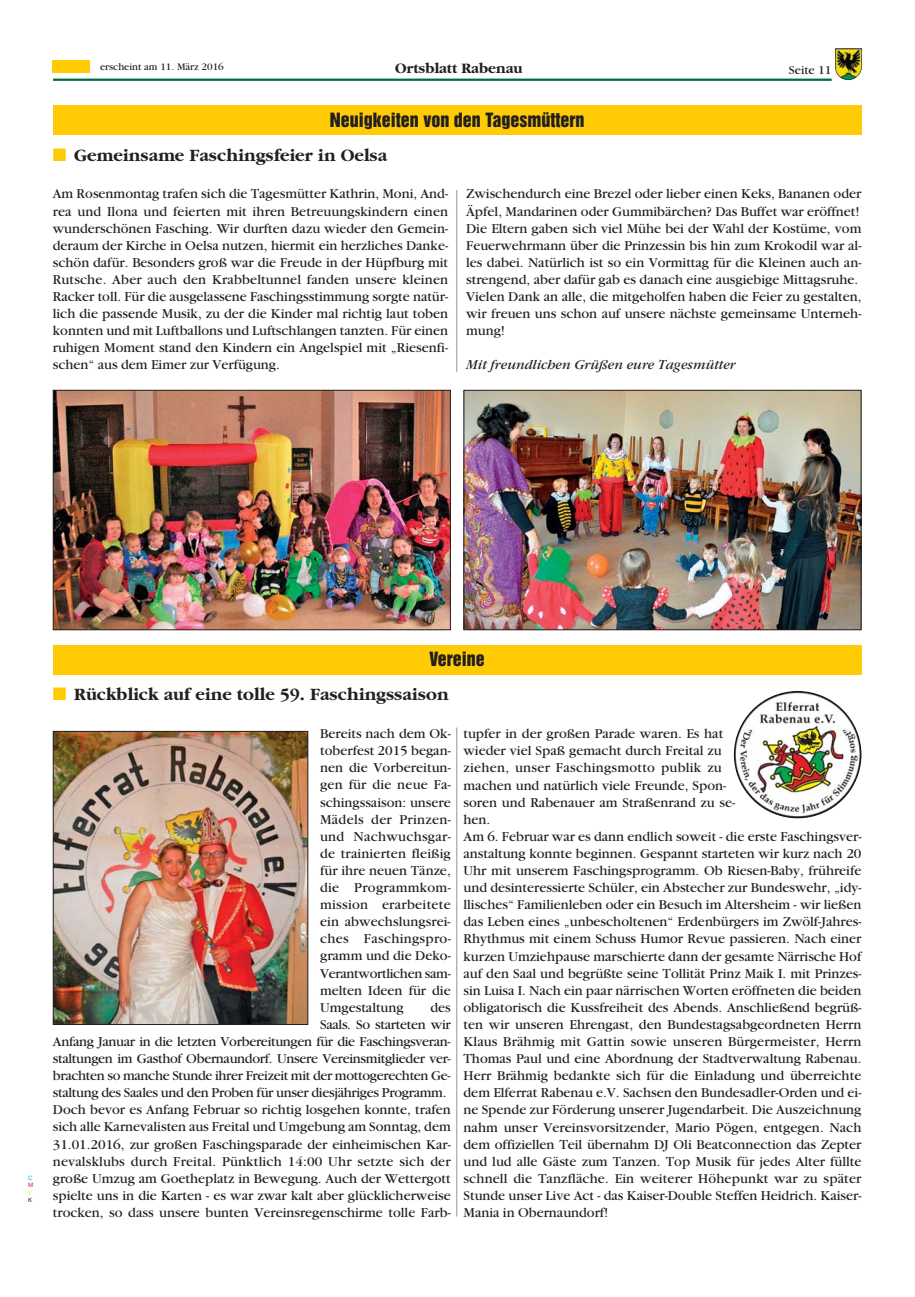
<style>
.page{position:relative;width:915px;height:1297px;background:#fff}
.page>*{position:absolute;margin:0;border:0;box-sizing:border-box;transform-origin:0 0}
.t1{font:700 18px "Garamond";color:#231f20}
.t2{font:18px "Helvetica Inserat";color:#231f20}
.t3{font:700 15px "Garamond";color:#231f20}
.t4{font:14.25px/17.1px "Garamond";color:#231f20;text-align:justify}
.t5{font:14.25px "Garamond";letter-spacing:-.02em;color:#231f20}
.t6{font:italic 14.25px "Garamond";color:#231f20}
.t7{font:12.75px "Garamond";color:#231f20}
.t8{font:10.5px "Garamond";color:#231f20}
.t9{font:6px "Helvetica Neue";color:#00adef}
.t10{font:6px "Helvetica Neue";color:#ec008c}
.t11{font:6px "Helvetica Neue";color:#fff200}
.t12{font:6px "Helvetica Neue";color:#231f20}
.s1{color:#ffcb04}
</style>
<div class="page">
<hr style="left:53px;top:79px;width:778px;height:2px;background:#006c38">
<div style="left:53px;top:60px;width:37px;height:13px;background:#ffcb04"></div>
<img style="left:835px;top:48px;width:26px;height:32px">
<div style="left:53px;top:106px;width:808px;height:29px;background:#ffcb04"></div>
<hr style="left:456px;top:190px;width:1px;height:182px;background:#939598">
<img style="left:465px;top:392px;width:394px;height:236px">
<div style="left:463px;top:390px;width:398px;height:240px;border:1px solid #231f20"></div>
<img style="left:55px;top:392px;width:393px;height:236px">
<div style="left:53px;top:390px;width:397px;height:240px;border:1px solid #231f20"></div>
<div style="left:53px;top:645px;width:808px;height:30px;background:#ffcb04"></div>
<img style="left:733px;top:691px;width:128px;height:127px;border-radius:50%">
<hr style="left:456px;top:728px;width:1px;height:488px;background:#939598">
<img style="left:55px;top:733px;width:251px;height:290px">
<div style="left:53px;top:731px;width:255px;height:294px;border:1px solid #231f20"></div>
<p class="t8" style="left:100px;top:63px;width:125px">erscheint am 11. März 2016</p>
<p class="t3" style="left:395px;top:62px;width:129px">Ortsblatt Rabenau</p>
<p class="t7" style="left:788px;top:65px;width:44px">Seite 11</p>
<p class="t2" style="left:330px;top:112px;width:256px">Neuigkeiten von den Tagesmüttern</p>
<p class="t1" style="left:53px;top:148px;width:335px"><span class="s1">■</span> Gemeinsame Faschingsfeier in Oelsa</p>
<p class="t4" style="left:53px;top:187px;width:396px">Am Rosenmontag trafen sich die Tagesmütter Kathrin, Moni, And&shy;rea und Ilona und feierten mit ihren Betreuungskindern einen wunderschönen Fasching. Wir durften dazu wieder den Gemein&shy;deraum der Kirche in Oelsa nutzen, hiermit ein herzliches Danke&shy;schön dafür. Besonders groß war die Freude in der Hüpfburg mit Rutsche. Aber auch den Krabbeltunnel fanden unsere kleinen Racker toll. Für die ausgelassene Faschingsstimmung sorgte natür&shy;lich die passende Musik, zu der die Kinder mal richtig laut toben konnten und mit Luftballons und Luftschlangen tanzten. Für einen ruhigen Moment stand den Kindern ein Angelspiel mit „Riesenfi&shy;schen“ aus dem Eimer zur Verfügung.</p>
<p class="t4" style="left:466px;top:187px;width:396px;text-align:left">Zwischendurch eine Brezel oder lieber einen Keks, Bananen oder Äpfel, Mandarinen oder Gummibärchen? Das Buffet war eröffnet!<br>Die Eltern gaben sich viel Mühe bei der Wahl der Kostüme, vom Feuerwehrmann über die Prinzessin bis hin zum Krokodil war al&shy;les dabei. Natürlich ist so ein Vormittag für die Kleinen auch an&shy;strengend, aber dafür gab es danach eine ausgiebige Mittagsruhe.<br>Vielen Dank an alle, die mitgeholfen haben die Feier zu gestalten, wir freuen uns schon auf unsere nächste gemeinsame Unterneh&shy;mung!</p>
<p class="t6" style="left:466px;top:360px;width:271px">Mit freundlichen Grüßen eure Tagesmütter</p>
<p class="t9" style="left:28px;top:1176px;width:6px">C</p>
<p class="t10" style="left:28px;top:1183px;width:7px">M</p>
<p class="t11" style="left:28px;top:1190px;width:5px">Y</p>
<p class="t12" style="left:28px;top:1197px;width:6px">K</p>
<p class="t2" style="left:429px;top:652px;width:57px">Vereine</p>
<p class="t1" style="left:53px;top:687px;width:397px"><span class="s1">■</span> Rückblick auf eine tolle 59. Faschingssaison</p>
<p class="t4" style="left:320px;top:726px;width:132px">Bereits nach dem Ok&shy;toberfest 2015 began&shy;nen die Vorbereitun&shy;gen für die neue Fa&shy;schingssaison: unsere Mädels der Prinzen&shy;und Nachwuchsgar&shy;de trainierten fleißig für ihre neuen Tänze, die Programmkom&shy;mission erarbeitete ein abwechslungsrei&shy;ches Faschingspro&shy;gramm und die Deko-Verantwortlichen sam&shy;melten Ideen für die Umgestaltung</p>
<p class="t4" style="left:463px;top:726px;width:399px;text-align:left">tupfer in der großen Parade waren. Es hat<br>wieder viel Spaß gemacht durch Freital zu<br>ziehen, unser Faschingsmotto publik zu<br>machen und natürlich viele Freunde, Spon-<br>soren und Rabenauer am Straßenrand zu se-<br>hen.<br>Am 6. Februar war es dann endlich soweit - die erste Faschingsver&shy;anstaltung konnte beginnen. Gespannt starteten wir kurz nach 20<br>Uhr mit unserem Faschingsprogramm. Ob Riesen-Baby, frühreife und desinteressierte Schüler, ein Abstecher zur Bundeswehr, „idy&shy;llisches“ Familienleben oder ein Besuch im Altersheim - wir ließen das Leben eines „unbescholtenen“ Erdenbürgers im Zwölf-Jahres-Rhythmus mit einem Schuss Humor Revue passieren. Nach einer kurzen Umziehpause marschierte dann der gesamte Närrische Hof auf den Saal und begrüßte seine Tollität Prinz Maik I. mit Prinzes&shy;sin Luisa I. Nach ein paar närrischen Worten eröffneten die beiden obligatorisch die Kussfreiheit des Abends. Anschließend begrüß&shy;ten wir unseren Ehrengast, den Bundestagsabgeordneten Herrn Klaus Brähmig mit Gattin sowie unseren Bürgermeister, Herrn Thomas Paul und eine Abordnung der Stadtverwaltung Rabenau.<br>Herr Brähmig bedankte sich für die Einladung und überreichte dem Elferrat Rabenau e.V. Sachsen den Bundesadler-Orden und ei&shy;ne Spende zur Förderung unserer Jugendarbeit. Die Auszeichnung nahm unser Vereinsvorsitzender, Mario Pögen, entgegen. Nach dem offiziellen Teil übernahm DJ Oli Beatconnection das Zepter und lud alle Gäste zum Tanzen. Top Musik für jedes Alter füllte schnell die Tanzfläche. Ein weiterer Höhepunkt war zu später Stunde unser Live Act - das Kaiser-Double Steffen Heidrich. Kaiser-Mania in Obernaundorf!</p>
<p class="t4" style="left:430px;top:1000px;width:22px">des</p>
<p class="t5" style="left:320px;top:1019px;width:132px">Saals. So starteten wir</p>
<p class="t5" style="left:53px;top:1036px;width:399px">Anfang Januar in die letzten Vorbereitungen für die Faschingsveran-</p>
<p class="t5" style="left:53px;top:1053px;width:399px">staltungen im Gasthof Obernaundorf. Unsere Vereinsmitglieder ver-</p>
<p class="t5" style="left:53px;top:1071px;width:399px">brachten so manche Stunde ihrer Freizeit mit der mottogerechten Ge-</p>
<p class="t5" style="left:53px;top:1088px;width:395px">staltung des Saales und den Proben für unser diesjähriges Programm.</p>
<p class="t4" style="left:53px;top:1102px;width:399px">Doch bevor es Anfang Februar so richtig losgehen konnte, trafen</p>
<p class="t4" style="left:53px;top:1120px;width:399px">sich alle Karnevalisten aus Freital und Umgebung am Sonntag, dem</p>
<p class="t4" style="left:53px;top:1137px;width:399px">31.01.2016, zur großen Faschingsparade der einheimischen Kar-</p>
<p class="t4" style="left:53px;top:1154px;width:399px">nevalsklubs durch Freital. Pünktlich 14:00 Uhr setzte sich der</p>
<p class="t4" style="left:53px;top:1171px;width:399px">große Umzug am Goetheplatz in Bewegung. Auch der Wettergott</p>
<p class="t4" style="left:53px;top:1188px;width:399px">spielte uns in die Karten - es war zwar kalt aber glücklicherweise</p>
<p class="t4" style="left:53px;top:1205px;width:399px">trocken, so dass unsere bunten Vereinsregenschirme tolle Farb-</p>
</div>
